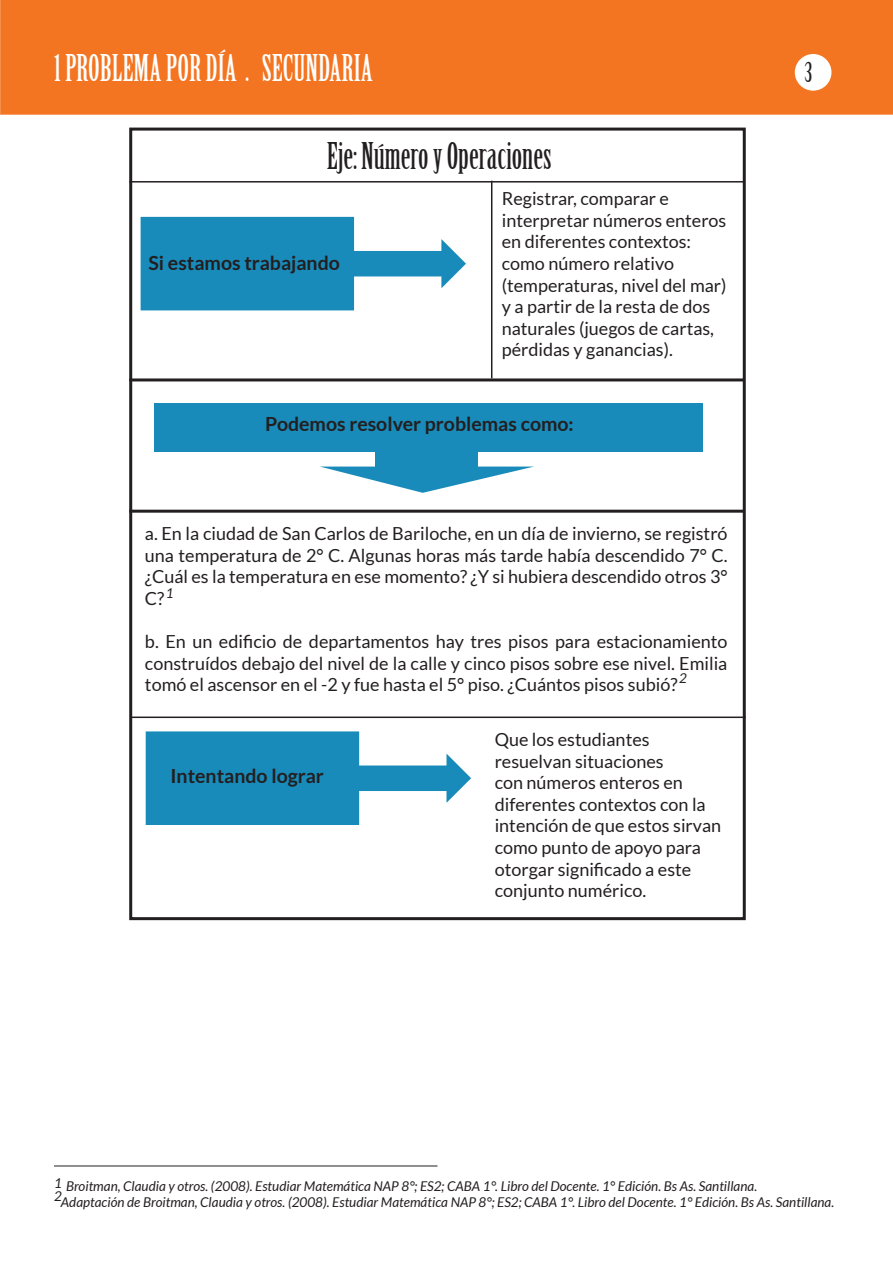
<style>
.page{position:relative;width:893px;height:1263px;background:#fff}
.page>*{position:absolute;margin:0;border:0;box-sizing:border-box;transform-origin:0 0}
.t1{font:36px "Birch Std";color:#fff}
.t2{font:36px "Birch Std";color:#231f20}
.t3{font:27px "Birch Std";color:#231f20}
.t4{font:700 19.5px "Lato";color:#231f20}
.t5{font:18px/21.6px "Lato";color:#231f20;text-align:justify}
.t6{font:italic 13.5px "Lato";color:#231f20}
</style>
<div class="page">
<div style="left:1px;top:0;width:892px;height:115px;background:#f47521"></div>
<hr style="left:0;top:0;width:1px;height:115px;background:#f47521">
<div style="left:795px;top:54px;width:36px;height:37px;background:#fff;border-radius:50%"></div>
<svg style="left:140px;top:217px;width:326px;height:93px"></svg>
<hr style="left:129px;top:181px;width:615px;height:2px;background:#231f20">
<hr style="left:491px;top:181px;width:1px;height:197px;background:#231f20">
<div style="left:155px;top:403px;width:548px;height:49px;background:#188bba"></div>
<div style="left:376px;top:448px;width:102px;height:18px;background:#188bba"></div>
<svg style="left:322px;top:467px;width:210px;height:26px"></svg>
<hr style="left:129px;top:378px;width:615px;height:3px;background:#231f20">
<hr style="left:129px;top:510px;width:615px;height:3px;background:#231f20">
<svg style="left:145px;top:731px;width:326px;height:94px"></svg>
<hr style="left:130px;top:716px;width:616px;height:2px;background:#231f20">
<hr style="left:54px;top:1165px;width:383px;height:1px;background:#231f20">
<div style="left:129px;top:128px;width:617px;height:792px;border:3px solid #231f20"></div>
<p class="t1" style="left:54px;top:48px;width:320px">1 PROBLEMA POR DÍA . SECUNDARIA</p>
<p class="t2" style="left:327px;top:136px;width:226px">Eje: Número y Operaciones</p>
<p class="t5" style="left:502px;top:188px;width:226px;text-align:left">Registrar, comparar e interpretar números enteros en diferentes contextos: como número relativo (temperaturas, nivel del mar) y a partir de la resta de dos naturales (juegos de cartas, pérdidas y ganancias).</p>
<p class="t4" style="left:148px;top:251px;width:193px">Si estamos trabajando</p>
<p class="t4" style="left:265px;top:413px;width:310px">Podemos resolver problemas como:</p>
<p class="t5" style="left:145px;top:522px;width:584px">a. En la ciudad de San Carlos de Bariloche, en un día de invierno, se registró una temperatura de 2° C. Algunas horas más tarde había descendido 7° C. ¿Cuál es la temperatura en ese momento? ¿Y si hubiera descendido otros 3° C?</p>
<p class="t5" style="left:145px;top:630px;width:584px">b. En un edificio de departamentos hay tres pisos para estacionamiento construídos debajo del nivel de la calle y cinco pisos sobre ese nivel. Emilia tomó el ascensor en el -2 y fue hasta el 5° piso. ¿Cuántos pisos subió?</p>
<p class="t6" style="left:166px;top:585px;width:9px">1</p>
<p class="t6" style="left:679px;top:670px;width:9px">2</p>
<p class="t4" style="left:170px;top:765px;width:155px">Intentando lograr</p>
<p class="t5" style="left:495px;top:728px;width:228px;text-align:left">Que los estudiantes resuelvan situaciones<br>con números enteros en diferentes contextos con la intención de que estos sirvan como punto de apoyo para otorgar significado a este conjunto numérico.</p>
<p class="t3" style="left:805px;top:57px;width:9px">3</p>
<p class="t6" style="left:54px;top:1175px;width:9px">1</p>
<p class="t6" style="left:66px;top:1178px;width:693px">Broitman, Claudia y otros. (2008). Estudiar Matemática NAP 8°; ES2; CABA 1°. Libro del Docente. 1° Edición. Bs As. Santillana.</p>
<p class="t6" style="left:61px;top:1195px;width:775px">Adaptación de Broitman, Claudia y otros. (2008). Estudiar Matemática NAP 8°; ES2; CABA 1°. Libro del Docente. 1° Edición. Bs As. Santillana.</p>
<p class="t6" style="left:54px;top:1189px;width:9px">2</p>
</div>
